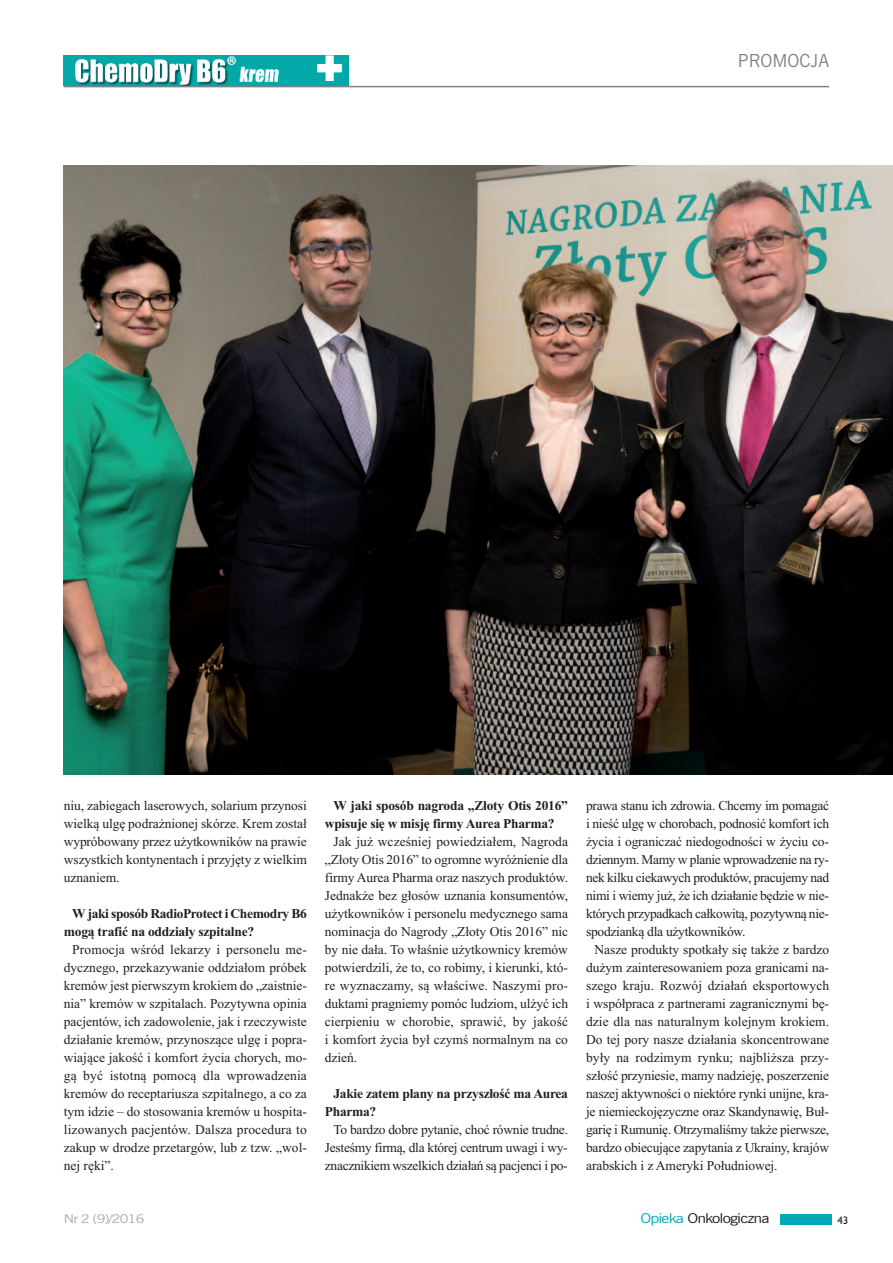
<style>
.page{position:relative;width:893px;height:1263px;background:#fff}
.page>*{position:absolute;margin:0;border:0;box-sizing:border-box;transform-origin:0 0}
.t1{font:18px "News Goth EU";color:#808285}
.t2{font:13.5px/18px "Times New Roman";letter-spacing:-.005em;color:#231f20;text-align:justify}
.t3{font:700 13.5px/18px "Times New Roman";letter-spacing:-.02em;color:#231f20}
.t4{font:13.5px "News Goth EU";letter-spacing:-.05em;color:#231f20;scale:1.21 1}
.t5{font:12px "News Goth EU";letter-spacing:-.05em;color:#a8a9ad;scale:1.21 1}
.t6{font:10.95px "Humanst 521 EU";color:#231f20}
.s1{color:#00a8b9}
</style>
<div class="page">
<div style="left:780px;top:1214px;width:51px;height:10px;background:#00a8b9"></div>
<img style="left:64px;top:165px;width:829px;height:609px">
<img style="left:64px;top:55px;width:284px;height:31px">
<hr style="left:64px;top:86px;width:765px;height:1px;background:#808285">
<h1 class="t1" style="left:738px;top:50px;width:93px">PROMOCJA</h1>
<p class="t2" style="left:64px;top:796px;width:245px">niu, zabiegach laserowych, solarium przynosi wielką ulgę podrażnionej skórze. Krem został wypróbowany przez użytkowników na prawie wszystkich kontynentach i przyjęty z wielkim uznaniem.</p>
<p class="t3" style="left:64px;top:904px;width:245px;text-indent:9px">W jaki sposób RadioProtect i Chemodry B6 mogą trafić na oddziały szpitalne?</p>
<p class="t2" style="left:64px;top:940px;width:245px;text-indent:9px">Promocja wśród lekarzy i personelu me&shy;dycznego, przekazywanie oddziałom próbek kremów jest pierwszym krokiem do „zaistnie&shy;nia” kremów w szpitalach. Pozytywna opinia pacjentów, ich zadowolenie, jak i rzeczywiste działanie kremów, przynoszące ulgę i popra&shy;wiające jakość i komfort życia chorych, mo&shy;gą być istotną pomocą dla wprowadzenia kremów do receptariusza szpitalnego, a co za tym idzie – do stosowania kremów u hospita&shy;lizowanych pacjentów. Dalsza procedura to zakup w drodze przetargów, lub z tzw. „wol&shy;nej ręki”.</p>
<p class="t3" style="left:325px;top:796px;width:245px;text-indent:9px">W jaki sposób nagroda „Złoty Otis 2016” wpisuje się w misję firmy Aurea Pharma?</p>
<p class="t2" style="left:325px;top:832px;width:245px;text-indent:9px">Jak już wcześniej powiedziałem, Nagroda „Złoty Otis 2016” to ogromne wyróżnienie dla firmy Aurea Pharma oraz naszych produktów.<br>Jednakże bez głosów uznania konsumentów, użytkowników i personelu medycznego sama nominacja do Nagrody „Złoty Otis 2016” nic by nie dała. To właśnie użytkownicy kremów potwierdzili, że to, co robimy, i kierunki, któ&shy;re wyznaczamy, są właściwe. Naszymi pro&shy;duktami pragniemy pomóc ludziom, ulżyć ich cierpieniu w chorobie, sprawić, by jakość i komfort życia był czymś normalnym na co dzień.</p>
<p class="t3" style="left:325px;top:1084px;width:245px;text-indent:9px">Jakie zatem plany na przyszłość ma Aurea<br>Pharma?</p>
<p class="t2" style="left:325px;top:1120px;width:245px;text-indent:9px">To bardzo dobre pytanie, choć równie trudne.<br>Jesteśmy firmą, dla której centrum uwagi i wy&shy;znacznikiem wszelkich działań są pacjenci i po-</p>
<p class="t2" style="left:586px;top:796px;width:245px">prawa stanu ich zdrowia. Chcemy im pomagać i nieść ulgę w chorobach, podnosić komfort ich życia i ograniczać niedogodności w życiu co&shy;dziennym. Mamy w planie wprowadzenie na ry&shy;nek kilku ciekawych produktów, pracujemy nad nimi i wiemy już, że ich działanie będzie w nie&shy;których przypadkach całkowitą, pozytywną nie&shy;spodzianką dla użytkowników.</p>
<p class="t2" style="left:586px;top:940px;width:245px;text-indent:9px">Nasze produkty spotkały się także z bardzo dużym zainteresowaniem poza granicami na&shy;szego kraju. Rozwój działań eksportowych i współpraca z partnerami zagranicznymi bę&shy;dzie dla nas naturalnym kolejnym krokiem.<br>Do tej pory nasze działania skoncentrowane były na rodzimym rynku; najbliższa przy&shy;szłość przyniesie, mamy nadzieję, poszerzenie naszej aktywności o niektóre rynki unijne, kra&shy;je niemieckojęzyczne oraz Skandynawię, Buł&shy;garię i Rumunię. Otrzymaliśmy także pierwsze, bardzo obiecujące zapytania z Ukrainy, krajów arabskich i z Ameryki Południowej.</p>
<p class="t5" style="left:64px;top:1211px;width:68px">Nr 2 (9)/2016</p>
<p class="t4" style="left:640px;top:1210px;width:108px"><span class="s1">Opieka</span> Onkologiczna</p>
<p class="t6" style="left:837px;top:1213px;width:13px">43</p>
</div>
